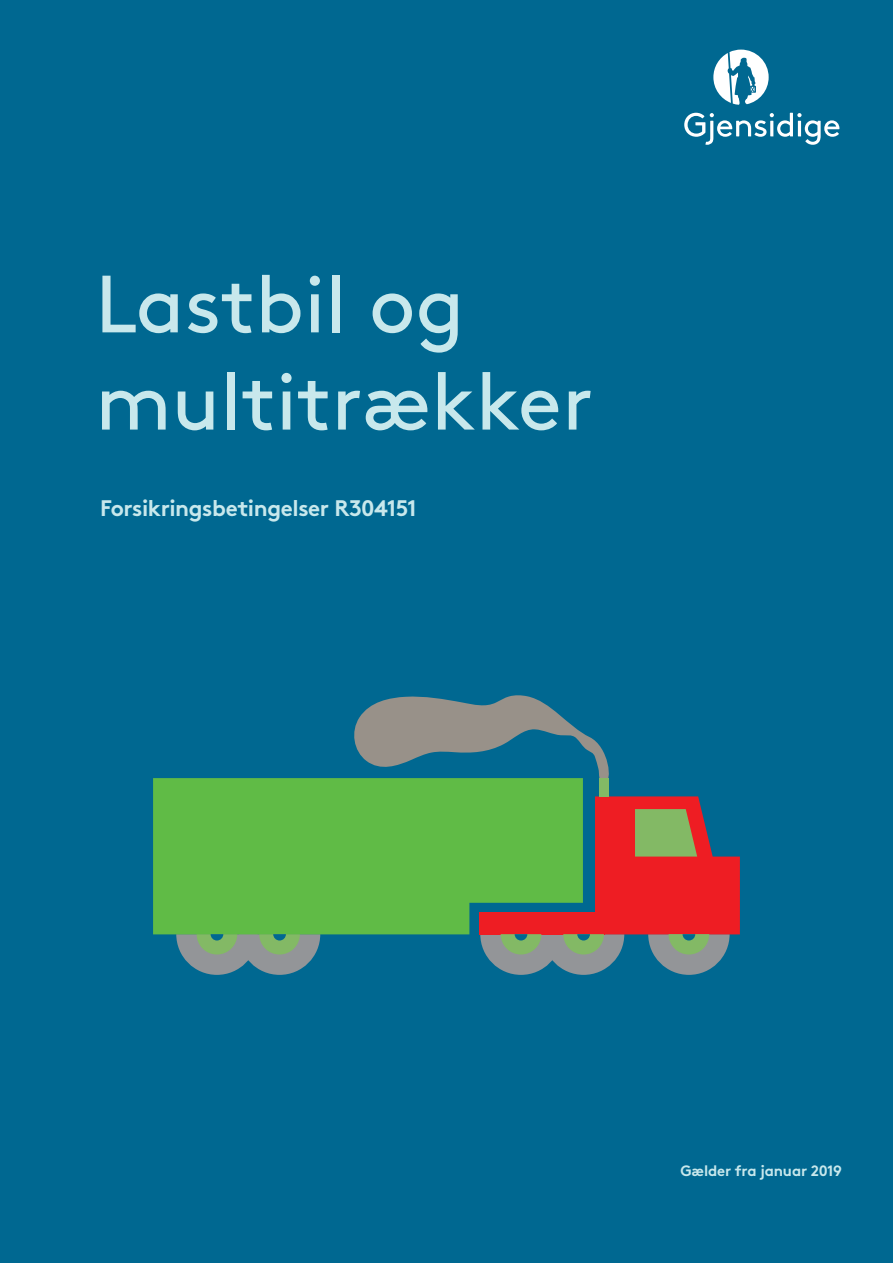
<style>
.page{position:relative;width:893px;height:1263px;background:#006891}
.page>*{position:absolute;margin:0;border:0;box-sizing:border-box;transform-origin:0 0}
.t1{font:81px/97.2px "Gjen Brown OT";color:#c8e8ec}
.t2{font:700 22.5px "Gjen Brown OT";letter-spacing:-.02em;color:#c8e8ec}
.t3{font:700 15px "Gjen Brown OT";letter-spacing:-.015em;color:#c8e8ec}
</style>
<div class="page">
<svg style="left:684px;top:113px;width:155px;height:32px"></svg>
<svg style="left:713px;top:50px;width:56px;height:55px"></svg>
<svg style="left:354px;top:695px;width:255px;height:89px"></svg>
<div style="left:600px;top:778px;width:9px;height:18px;background:#83b965"></div>
<div style="left:153px;top:778px;width:430px;height:156px;background:#60bb46"></div>
<svg style="left:176px;top:934px;width:144px;height:41px"></svg>
<svg style="left:480px;top:796px;width:260px;height:179px"></svg>
<h1 class="t1" style="left:95px;top:249px;width:499px">Lastbil og multitrækker</h1>
<p class="t2" style="left:100px;top:490px;width:318px">Forsikringsbetingelser R304151</p>
<p class="t3" style="left:680px;top:1158px;width:163px">Gælder fra januar 2019</p>
</div>
